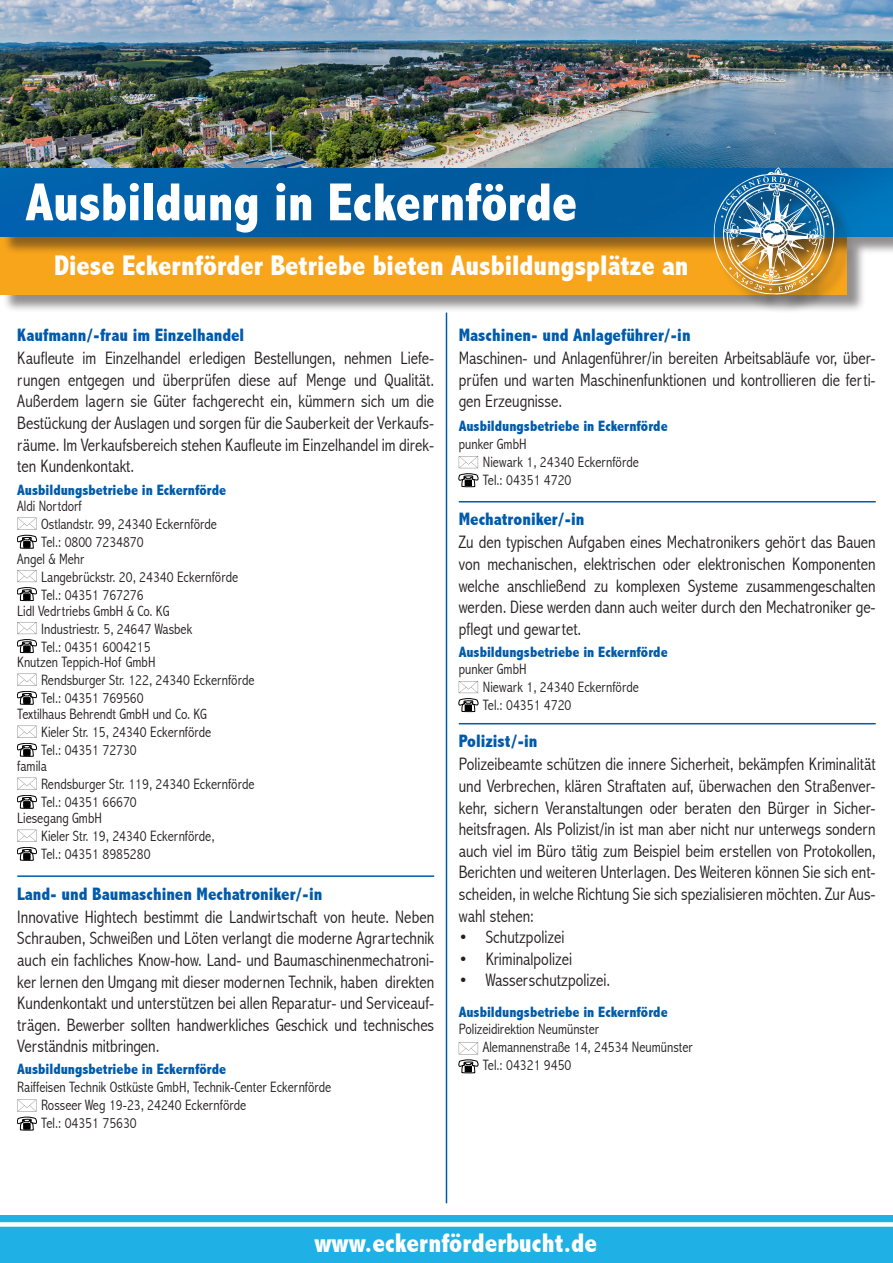
<style>
.page{position:relative;width:893px;height:1263px;background:#fff}
.page>*{position:absolute;margin:0;border:0;box-sizing:border-box;transform-origin:0 0}
.t1{font:800 condensed 54px "Abadi";color:#fff}
.t2{font:800 condensed 28.5px "Abadi";color:#fff}
.t3{font:800 condensed 27px "Abadi";color:#fff}
.t4{font:300 condensed 18px/21.6px "Abadi";color:#231f20;text-align:justify}
.t5{font:800 condensed 18px "Abadi";color:#015aaa}
.t6{font:300 condensed 15px "Abadi";color:#231f20}
.t7{font:800 condensed 15px "Abadi";color:#015aaa}
</style>
<div class="page">
<div style="left:2px;top:238px;width:864px;height:75px;background:#231f20;opacity:.5"></div>
<div style="left:0;top:236px;width:847px;height:58px;background:#f9a51b"></div>
<div style="left:2px;top:169px;width:891px;height:86px;background:#231f20;opacity:.5"></div>
<img style="left:0;top:0;width:893px;height:236px">
<div style="left:716px;top:171px;width:137px;height:142px;background:#231f20;opacity:.75"></div>
<img style="left:713px;top:167px;width:122px;height:130px">
<div style="left:0;top:1215px;width:893px;height:48px;background:#1fb0e6"></div>
<div style="left:0;top:1222px;width:893px;height:5px;background:#fff"></div>
<hr style="left:446px;top:313px;width:1px;height:890px;background:#015aaa">
<svg style="left:459px;top:456px;width:19px;height:31px"></svg>
<hr style="left:459px;top:501px;width:417px;height:1px;background:#015aaa">
<svg style="left:17px;top:518px;width:20px;height:30px"></svg>
<svg style="left:459px;top:1042px;width:19px;height:31px"></svg>
<hr style="left:459px;top:723px;width:417px;height:1px;background:#015aaa">
<svg style="left:17px;top:570px;width:20px;height:31px"></svg>
<svg style="left:17px;top:622px;width:20px;height:31px"></svg>
<svg style="left:17px;top:674px;width:20px;height:30px"></svg>
<svg style="left:17px;top:726px;width:20px;height:30px"></svg>
<svg style="left:17px;top:778px;width:20px;height:30px"></svg>
<svg style="left:17px;top:830px;width:20px;height:30px"></svg>
<svg style="left:17px;top:1099px;width:20px;height:12px"></svg>
<svg style="left:17px;top:1117px;width:20px;height:13px"></svg>
<hr style="left:17px;top:875px;width:417px;height:2px;background:#015aaa">
<svg style="left:459px;top:681px;width:19px;height:31px"></svg>
<p class="t1" style="left:25px;top:171px;width:553px">Ausbildung in Eckernförde</p>
<p class="t2" style="left:54px;top:249px;width:636px">Diese Eckernförder Betriebe bieten Ausbildungsplätze an</p>
<p class="t5" style="left:17px;top:325px;width:229px">Kaufmann/-frau im Einzelhandel</p>
<p class="t4" style="left:17px;top:347px;width:418px">Kaufleute im Einzelhandel erledigen Bestellungen, nehmen Liefe&shy;rungen entgegen und überprüfen diese auf Menge und Qualität.<br>Außerdem lagern sie Güter fachgerecht ein, kümmern sich um die Bestückung der Auslagen und sorgen für die Sauberkeit der Verkaufs&shy;räume. Im Verkaufsbereich stehen Kaufleute im Einzelhandel im direk&shy;ten Kundenkontakt.</p>
<p class="t7" style="left:17px;top:481px;width:210px">Ausbildungsbetriebe in Eckernförde</p>
<p class="t6" style="left:17px;top:498px;width:66px">Aldi Nortdorf</p>
<p class="t6" style="left:41px;top:516px;width:177px">Ostlandstr. 99, 24340 Eckernförde</p>
<p class="t6" style="left:41px;top:534px;width:104px">Tel.: 0800 7234870</p>
<p class="t6" style="left:17px;top:550px;width:69px">Angel &amp; Mehr</p>
<p class="t6" style="left:41px;top:568px;width:198px">Langebrückstr. 20, 24340 Eckernförde</p>
<p class="t6" style="left:41px;top:586px;width:104px">Tel.: 04351 767276</p>
<p class="t6" style="left:17px;top:602px;width:154px">Lidl Vedrtriebs GmbH &amp; Co. KG</p>
<p class="t6" style="left:41px;top:620px;width:152px">Industriestr. 5, 24647 Wasbek</p>
<p class="t6" style="left:41px;top:638px;width:111px">Tel.: 04351 6004215</p>
<p class="t6" style="left:17px;top:654px;width:140px">Knutzen Teppich-Hof GmbH</p>
<p class="t6" style="left:41px;top:672px;width:215px">Rendsburger Str. 122, 24340 Eckernförde</p>
<p class="t6" style="left:41px;top:690px;width:104px">Tel.: 04351 769560</p>
<p class="t6" style="left:17px;top:706px;width:191px">Textilhaus Behrendt GmbH und Co. KG</p>
<p class="t6" style="left:41px;top:724px;width:172px">Kieler Str. 15, 24340 Eckernförde</p>
<p class="t6" style="left:41px;top:742px;width:97px">Tel.: 04351 72730</p>
<p class="t6" style="left:17px;top:758px;width:31px">famila</p>
<p class="t6" style="left:41px;top:776px;width:215px">Rendsburger Str. 119, 24340 Eckernförde</p>
<p class="t6" style="left:41px;top:794px;width:97px">Tel.: 04351 66670</p>
<p class="t6" style="left:17px;top:810px;width:86px">Liesegang GmbH</p>
<p class="t6" style="left:41px;top:828px;width:175px">Kieler Str. 19, 24340 Eckernförde,</p>
<p class="t6" style="left:41px;top:846px;width:111px">Tel.: 04351 8985280</p>
<p class="t5" style="left:17px;top:883px;width:307px">Land- und Baumaschinen Mechatroniker/-in</p>
<p class="t4" style="left:17px;top:906px;width:418px">Innovative Hightech bestimmt die Landwirtschaft von heute. Neben Schrauben, Schweißen und Löten verlangt die moderne Agrartechnik auch ein fachliches Know-how. Land- und Baumaschinenmechatroni&shy;ker lernen den Umgang mit dieser modernen Technik, haben direkten Kundenkontakt und unterstützen bei allen Reparatur- und Serviceauf&shy;trägen. Bewerber sollten handwerkliches Geschick und technisches Verständnis mitbringen.</p>
<p class="t7" style="left:17px;top:1061px;width:210px">Ausbildungsbetriebe in Eckernförde</p>
<p class="t6" style="left:17px;top:1078px;width:316px">Raiffeisen Technik Ostküste GmbH, Technik-Center Eckernförde</p>
<p class="t6" style="left:41px;top:1096px;width:206px">Rosseer Weg 19-23, 24240 Eckernförde</p>
<p class="t6" style="left:41px;top:1114px;width:97px">Tel.: 04351 75630</p>
<p class="t5" style="left:459px;top:325px;width:233px">Maschinen- und Anlageführer/-in</p>
<p class="t4" style="left:459px;top:347px;width:418px">Maschinen- und Anlagenführer/in bereiten Arbeitsabläufe vor, über&shy;prüfen und warten Maschinenfunktionen und kontrollieren die ferti&shy;gen Erzeugnisse.</p>
<p class="t7" style="left:459px;top:417px;width:210px">Ausbildungsbetriebe in Eckernförde</p>
<p class="t6" style="left:459px;top:435px;width:69px">punker GmbH</p>
<p class="t6" style="left:483px;top:453px;width:158px">Niewark 1, 24340 Eckernförde</p>
<p class="t6" style="left:483px;top:471px;width:90px">Tel.: 04351 4720</p>
<p class="t5" style="left:459px;top:509px;width:127px">Mechatroniker/-in</p>
<p class="t4" style="left:459px;top:532px;width:418px">Zu den typischen Aufgaben eines Mechatronikers gehört das Bauen von mechanischen, elektrischen oder elektronischen Komponenten welche anschließend zu komplexen Systeme zusammengeschalten werden. Diese werden dann auch weiter durch den Mechatroniker ge&shy;pflegt und gewartet.</p>
<p class="t7" style="left:459px;top:643px;width:210px">Ausbildungsbetriebe in Eckernförde</p>
<p class="t6" style="left:459px;top:660px;width:69px">punker GmbH</p>
<p class="t6" style="left:483px;top:678px;width:158px">Niewark 1, 24340 Eckernförde</p>
<p class="t6" style="left:483px;top:696px;width:90px">Tel.: 04351 4720</p>
<p class="t5" style="left:459px;top:731px;width:80px">Polizist/-in</p>
<p class="t4" style="left:459px;top:754px;width:418px">Polizeibeamte schützen die innere Sicherheit, bekämpfen Kriminalität und Verbrechen, klären Straftaten auf, überwachen den Straßenver&shy;kehr, sichern Veranstaltungen oder beraten den Bürger in Sicher&shy;heitsfragen. Als Polizist/in ist man aber nicht nur unterwegs sondern auch viel im Büro tätig zum Beispiel beim erstellen von Protokollen, Berichten und weiteren Unterlagen. Des Weiteren können Sie sich ent&shy;scheiden, in welche Richtung Sie sich spezialisieren möchten. Zur Aus&shy;wahl stehen:</p>
<p class="t4" style="left:459px;top:926px;width:107px">• Schutzpolizei</p>
<p class="t4" style="left:459px;top:948px;width:115px">• Kriminalpolizei</p>
<p class="t4" style="left:459px;top:970px;width:153px">• Wasserschutzpolizei.</p>
<p class="t7" style="left:459px;top:1003px;width:210px">Ausbildungsbetriebe in Eckernförde</p>
<p class="t6" style="left:459px;top:1021px;width:142px">Polizeidirektion Neumünster</p>
<p class="t6" style="left:483px;top:1039px;width:211px">Alemannenstraße 14, 24534 Neumünster</p>
<p class="t6" style="left:483px;top:1057px;width:90px">Tel.: 04321 9450</p>
<p class="t3" style="left:314px;top:1227px;width:284px">www.eckernförderbucht.de</p>
</div>
